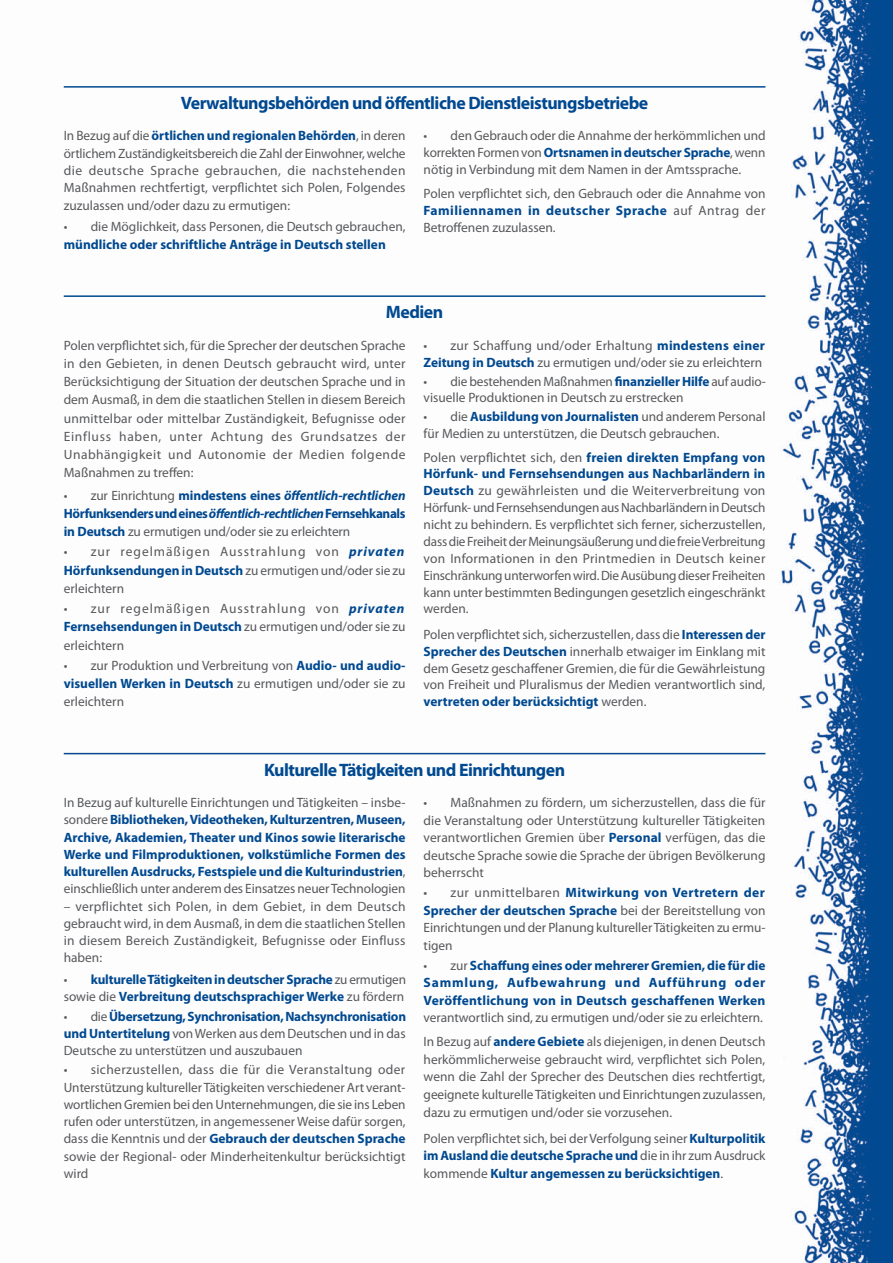
<style>
.page{position:relative;width:893px;height:1263px;background:#fff}
.page>*{position:absolute;margin:0;border:0;box-sizing:border-box;transform-origin:0 0}
.t1{font:700 18px "Myriad Pro";letter-spacing:-.03em;color:#014990}
.t2{font:13.5px/16.8px "Myriad Pro";color:#57585a;text-align:justify}
.t3{font:700 13.5px/17.2px "Myriad Pro";letter-spacing:-.005em;color:#014990;text-align:justify}
.s1{font-weight:700;color:#014990}
.s2{font-weight:400;color:#57585a}
.s3{font-style:italic}
.s4{font-weight:700;font-style:italic;color:#014990}
</style>
<div class="page">
<img style="left:63px;top:0;width:830px;height:1263px">
<hr style="left:64px;top:86px;width:701px;height:2px;background:#014990">
<hr style="left:64px;top:295px;width:701px;height:2px;background:#014990">
<hr style="left:64px;top:753px;width:701px;height:1px;background:#014990">
<h1 class="t1" style="left:181px;top:96px;width:469px">Verwaltungsbehörden und öffentliche Dienstleistungsbetriebe</h1>
<p class="t2" style="left:64px;top:128px;width:343px;line-height:17.4px">In Bezug auf die <span class="s1">örtlichen und regionalen Behörden</span>, in deren örtlichem Zuständigkeitsbereich die Zahl der Einwohner, welche die deutsche Sprache gebrauchen, die nachstehenden Maßnahmen rechtfertigt, verpflichtet sich Polen, Folgendes zuzulassen und/oder dazu zu ermutigen:</p>
<p class="t2" style="left:64px;top:219px;width:343px">• die Möglichkeit, dass Personen, die Deutsch gebrauchen,</p>
<p class="t3" style="left:64px;top:237px;width:324px">mündliche oder schriftliche Anträge in Deutsch stellen</p>
<p class="t2" style="left:424px;top:128px;width:343px">• den Gebrauch oder die Annahme der herkömmlichen und korrekten Formen von <span class="s1">Ortsnamen in deutscher Sprache</span>, wenn nötig in Verbindung mit dem Namen in der Amtssprache.</p>
<p class="t2" style="left:424px;top:185px;width:343px">Polen verpflichtet sich, den Gebrauch oder die Annahme von <span class="s1">Familiennamen in deutscher Sprache</span> auf Antrag der Betroffenen zuzulassen.</p>
<h1 class="t1" style="left:386px;top:305px;width:59px">Medien</h1>
<p class="t2" style="left:64px;top:337px;width:343px;line-height:18.1px">Polen verpflichtet sich, für die Sprecher der deutschen Sprache in den Gebieten, in denen Deutsch gebraucht wird, unter Berücksichtigung der Situation der deutschen Sprache und in dem Ausmaß, in dem die staatlichen Stellen in diesem Bereich unmittelbar oder mittelbar Zuständigkeit, Befugnisse oder Einfluss haben, unter Achtung des Grundsatzes der Unabhängigkeit und Autonomie der Medien folgende Maßnahmen zu treffen:</p>
<p class="t3" style="left:64px;top:487px;width:343px;line-height:18.1px"><span class="s2">• zur Einrichtung</span> mindestens eines <span class="s3">öffentlich-rechtlichen </span>Hörfunksenders und eines <span class="s3">öffentlich-rechtlichen</span> Fernsehkanals in Deutsch <span class="s2">zu ermutigen und/oder sie zu erleichtern</span></p>
<p class="t2" style="left:64px;top:544px;width:343px;line-height:18.1px">• zur regelmäßigen Ausstrahlung von <span class="s4">privaten </span><span class="s1">Hörfunksendungen in Deutsch</span> zu ermutigen und/oder sie zu erleichtern</p>
<p class="t2" style="left:64px;top:600px;width:343px;line-height:18.1px">• zur regelmäßigen Ausstrahlung von <span class="s4">privaten </span><span class="s1">Fernsehsendungen in Deutsch</span> zu ermutigen und/oder sie zu erleichtern</p>
<p class="t2" style="left:64px;top:657px;width:343px;line-height:18.1px">• zur Produktion und Verbreitung von <span class="s1">Audio- und audio&shy;visuellen Werken in Deutsch</span> zu ermutigen und/oder sie zu erleichtern</p>
<p class="t2" style="left:424px;top:338px;width:343px">• zur Schaffung und/oder Erhaltung <span class="s1">mindestens einer<br>Zeitung in Deutsch</span> zu ermutigen und/oder sie zu erleichtern</p>
<p class="t2" style="left:424px;top:374px;width:344px">• die bestehenden Maßnahmen <span class="s1">finanzieller Hilfe</span> auf audio&shy;visuelle Produktionen in Deutsch zu erstrecken</p>
<p class="t2" style="left:424px;top:409px;width:343px">• die <span class="s1">Ausbildung von Journalisten</span> und anderem Personal für Medien zu unterstützen, die Deutsch gebrauchen.</p>
<p class="t2" style="left:424px;top:449px;width:343px">Polen verpflichtet sich, den <span class="s1">freien direkten Empfang von Hörfunk- und Fernsehsendungen aus Nachbarländern in Deutsch</span> zu gewährleisten und die Weiterverbreitung von Hörfunk- und Fernsehsendungen aus Nachbarländern in Deutsch nicht zu behindern. Es verpflichtet sich ferner, sicherzustellen, dass die Freiheit der Meinungsäußerung und die freie Verbreitung von Informationen in den Printmedien in Deutsch keiner Einschränkung unterworfen wird. Die Ausübung dieser Freiheiten kann unter bestimmten Bedingungen gesetzlich eingeschränkt werden.</p>
<p class="t2" style="left:424px;top:627px;width:343px">Polen verpflichtet sich, sicherzustellen, dass die <span class="s1">Interessen der Sprecher des Deutschen</span> innerhalb etwaiger im Einklang mit dem Gesetz geschaffener Gremien, die für die Gewährleistung von Freiheit und Pluralismus der Medien verantwortlich sind, <span class="s1">vertreten oder berücksichtigt</span> werden.</p>
<h1 class="t1" style="left:264px;top:763px;width:303px">Kulturelle Tätigkeiten und Einrichtungen</h1>
<p class="t3" style="left:64px;top:795px;width:343px"><span class="s2">In Bezug auf kulturelle Einrichtungen und Tätigkeiten – insbe&shy;sondere</span> Bibliotheken, Videotheken, Kulturzentren, Museen, Archive, Akademien, Theater und Kinos sowie literarische Werke und Filmproduktionen, volkstümliche Formen des kulturellen Ausdrucks, Festspiele und die Kulturindustrien<span class="s2">, einschließlich unter anderem des Einsatzes neuer Technologien</span></p>
<p class="t2" style="left:64px;top:898px;width:343px;line-height:17.2px">– verpflichtet sich Polen, in dem Gebiet, in dem Deutsch gebraucht wird, in dem Ausmaß, in dem die staatlichen Stellen in diesem Bereich Zuständigkeit, Befugnisse oder Einfluss haben:</p>
<p class="t3" style="left:64px;top:972px;width:344px"><span class="s2">•</span> kulturelle Tätigkeiten in deutscher Sprache <span class="s2">zu ermutigen sowie die</span> Verbreitung deutschsprachiger Werke <span class="s2">zu fördern</span></p>
<p class="t2" style="left:64px;top:1008px;width:344px;line-height:17.2px">• die <span class="s1">Übersetzung, Synchronisation, Nachsynchronisation und Untertitelung</span> von Werken aus dem Deutschen und in das Deutsche zu unterstützen und auszubauen</p>
<p class="t2" style="left:64px;top:1062px;width:343px;line-height:17.2px">• sicherzustellen, dass die für die Veranstaltung oder Unterstützung kultureller Tätigkeiten verschiedener Art verant&shy;wortlichen Gremien bei den Unternehmungen, die sie ins Leben rufen oder unterstützen, in angemessener Weise dafür sorgen, dass die Kenntnis und der <span class="s1">Gebrauch der deutschen Sprache </span>sowie der Regional- oder Minderheitenkultur berücksichtigt wird</p>
<p class="t2" style="left:424px;top:795px;width:343px;line-height:17.5px">• Maßnahmen zu fördern, um sicherzustellen, dass die für die Veranstaltung oder Unterstützung kultureller Tätigkeiten verantwortlichen Gremien über <span class="s1">Personal</span> verfügen, das die deutsche Sprache sowie die Sprache der übrigen Bevölkerung beherrscht</p>
<p class="t2" style="left:424px;top:885px;width:343px;line-height:17.5px">• zur unmittelbaren <span class="s1">Mitwirkung von Vertretern der Sprecher der deutschen Sprache</span> bei der Bereitstellung von Einrichtungen und der Planung kultureller Tätigkeiten zu ermu&shy;tigen</p>
<p class="t3" style="left:424px;top:957px;width:343px"><span class="s2">• zur</span> Schaffung eines oder mehrerer Gremien, die für die Sammlung, Aufbewahrung und Aufführung oder Veröffentlichung von in Deutsch geschaffenen Werken</p>
<p class="t2" style="left:424px;top:1007px;width:343px;line-height:24px">verantwortlich sind, zu ermutigen und/oder sie zu erleichtern.<br>In Bezug auf <span class="s1">andere Gebiete</span> als diejenigen, in denen Deutsch</p>
<p class="t2" style="left:424px;top:1051px;width:343px;line-height:17.5px">herkömmlicherweise gebraucht wird, verpflichtet sich Polen, wenn die Zahl der Sprecher des Deutschen dies rechtfertigt, geeignete kulturelle Tätigkeiten und Einrichtungen zuzulassen, dazu zu ermutigen und/oder sie vorzusehen.</p>
<p class="t3" style="left:424px;top:1130px;width:343px"><span class="s2">Polen verpflichtet sich, bei der Verfolgung seiner</span> Kulturpolitik im Ausland die deutsche Sprache und <span class="s2">die in ihr zum Ausdruck kommende</span> Kultur angemessen zu berücksichtigen<span class="s2">.</span></p>
</div>
